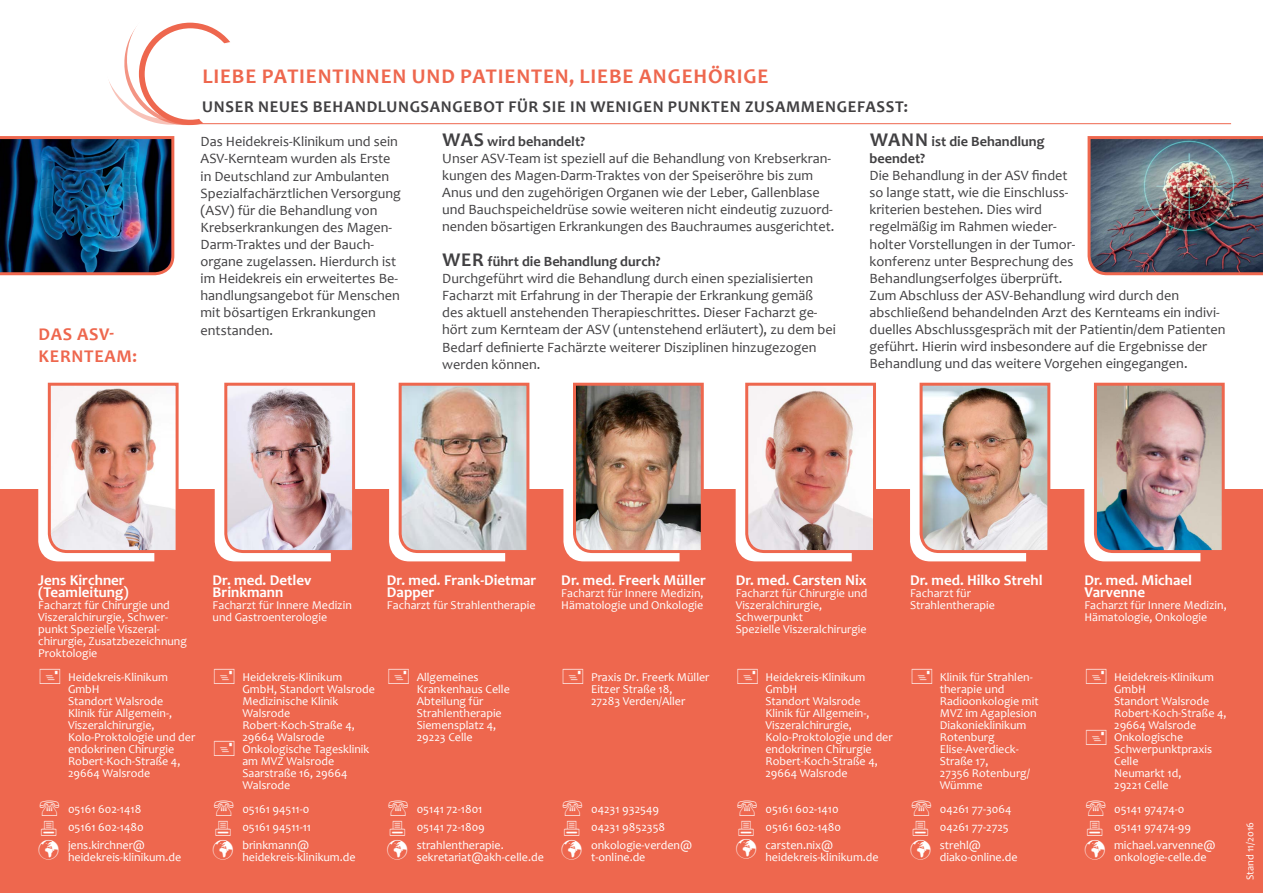
<style>
.page{position:relative;width:1263px;height:893px;background:#fff}
.page>*{position:absolute;margin:0;border:0;box-sizing:border-box;transform-origin:0 0}
.t1{font:700 21px "Candara";letter-spacing:.04em;color:#ee674e}
.t2{font:700 18px/21.6px "Candara";letter-spacing:.04em;color:#ee674e}
.t3{font:700 16.5px "Candara";letter-spacing:.04em;color:#414042}
.t4{font:700 15px/12px "Candara";color:#fff}
.t5{font:14.25px/17.1px "Candara";color:#414042}
.t6{font:700 14.25px/17.1px "Candara";color:#414042}
.t7{font:12px/12px "Candara";color:#fff}
.t8{font:10.5px "Candara";color:#fff}
.s1{font-weight:700;font-size:19.5px}
.s2{font-weight:700}
.s3{font-size:19.5px}
</style>
<div class="page">
<div style="left:0;top:489px;width:1263px;height:404px;background:#ee674e"></div>
<svg style="left:38px;top:382px;width:141px;height:180px"></svg>
<img style="left:1084px;top:382px;width:141px;height:180px">
<svg style="left:735px;top:382px;width:141px;height:180px"></svg>
<img style="left:910px;top:382px;width:141px;height:180px">
<img style="left:214px;top:382px;width:142px;height:180px">
<hr style="left:196px;top:123px;width:1035px;height:1px;background:#ee674e">
<svg style="left:0;top:22px;width:253px;height:254px"></svg>
<img style="left:1087px;top:136px;width:176px;height:140px">
<img style="left:389px;top:382px;width:141px;height:180px">
<img style="left:563px;top:382px;width:141px;height:180px">
<h2 class="t2" style="left:39px;top:324px;width:100px">Das ASV-<br>Kernteam:</h2>
<h1 class="t1" style="left:202px;top:63px;width:568px">Liebe Patientinnen und Patienten, Liebe Angehörige</h1>
<h3 class="t3" style="left:202px;top:96px;width:707px">unser neues Behandlungsangebot für Sie in wenigen Punkten zusammengefasst:</h3>
<p class="t5" style="left:201px;top:133px;width:202px">Das Heidekreis-Klinikum und sein<br>ASV-Kernteam wurden als Erste in Deutschland zur Ambulanten<br>Spezialfachärztlichen Versorgung (ASV) für die Behandlung von<br>Krebserkrankungen des Magen-<br>Darm-Traktes und der Bauch&shy;organe zugelassen. Hierdurch ist im Heidekreis ein erweitertes Be&shy;handlungsangebot für Menschen mit bösartigen Erkrankungen entstanden.</p>
<p class="t5" style="left:442px;top:133px;width:394px"><span class="s1">Was</span> <span class="s2">wird behandelt?<br></span>Unser ASV-Team ist speziell auf die Behandlung von Krebserkran&shy;kungen des Magen-Darm-Traktes von der Speiseröhre bis zum Anus und den zugehörigen Organen wie der Leber, Gallenblase und Bauchspeicheldrüse sowie weiteren nicht eindeutig zuzuord&shy;nenden bösartigen Erkrankungen des Bauchraumes ausgerichtet.</p>
<p class="t6" style="left:870px;top:133px;width:176px"><span class="s3">Wann</span> ist die Behandlung beendet?</p>
<p class="t5" style="left:870px;top:167px;width:357px">Die Behandlung in der ASV findet<br>so lange statt, wie die Einschluss-<br>kriterien bestehen. Dies wird<br>regelmäßig im Rahmen wieder-<br>holter Vorstellungen in der Tumor-<br>konferenz unter Besprechung des<br>Behandlungserfolges überprüft.<br>Zum Abschluss der ASV-Behandlung wird durch den abschließend behandelnden Arzt des Kernteams ein indivi&shy;duelles Abschlussgespräch mit der Patientin/dem Patienten geführt. Hierin wird insbesondere auf die Ergebnisse der Behandlung und das weitere Vorgehen eingegangen.</p>
<p class="t5" style="left:442px;top:253px;width:395px"><span class="s1">Wer</span> <span class="s2">führt die Behandlung durch?<br></span>Durchgeführt wird die Behandlung durch einen spezialisierten Facharzt mit Erfahrung in der Therapie der Erkrankung gemäß des aktuell anstehenden Therapieschrittes. Dieser Facharzt ge&shy;hört zum Kernteam der ASV (untenstehend erläutert), zu dem bei Bedarf definierte Fachärzte weiterer Disziplinen hinzugezogen werden können.</p>
<p class="t4" style="left:38px;top:574px;width:92px">Jens Kirchner (Teamleitung)</p>
<p class="t7" style="left:38px;top:599px;width:150px">Facharzt für Chirurgie und<br>Viszeralchirurgie, Schwer&shy;punkt Spezielle Viszeral&shy;chirurgie, Zusatzbezeichnung<br>Proktologie</p>
<p class="t7" style="left:68px;top:671px;width:129px">Heidekreis-Klinikum<br>GmbH<br>Standort Walsrode<br>Klinik für Allgemein-,<br>Viszeralchirurgie,<br>Kolo-Proktologie und der endokrinen Chirurgie<br>Robert-Koch-Straße 4,<br>29664 Walsrode</p>
<p class="t7" style="left:68px;top:800px;width:78px;line-height:18px">05161 602-1418<br>05161 602-1480 jens.kirchner@</p>
<p class="t7" style="left:68px;top:851px;width:115px">heidekreis-klinikum.de</p>
<p class="t4" style="left:213px;top:574px;width:100px">Dr. med. Detlev<br>Brinkmann</p>
<p class="t7" style="left:213px;top:599px;width:141px">Facharzt für Innere Medizin und Gastroenterologie</p>
<p class="t4" style="left:387px;top:574px;width:151px">Dr. med. Frank-Dietmar<br>Dapper</p>
<p class="t7" style="left:387px;top:599px;width:150px">Facharzt für Strahlentherapie</p>
<p class="t7" style="left:242px;top:671px;width:134px">Heidekreis-Klinikum<br>GmbH, Standort Walsrode<br>Medizinische Klinik<br>Walsrode<br>Robert-Koch-Straße 4,<br>29664 Walsrode<br>Onkologische Tagesklinik am MVZ Walsrode<br>Saarstraße 16, 29664<br>Walsrode</p>
<p class="t7" style="left:242px;top:800px;width:70px;line-height:18px">05161 94511-0<br>05161 94511-11 brinkmann@</p>
<p class="t7" style="left:242px;top:851px;width:115px">heidekreis-klinikum.de</p>
<p class="t7" style="left:417px;top:671px;width:95px">Allgemeines<br>Krankenhaus Celle<br>Abteilung für<br>Strahlentherapie<br>Siemensplatz 4,<br>29223 Celle</p>
<p class="t7" style="left:417px;top:800px;width:88px;line-height:18px">05141 72-1801<br>05141 72-1809 strahlentherapie.</p>
<p class="t7" style="left:417px;top:851px;width:129px">sekretariat@akh-celle.de</p>
<p class="t4" style="left:561px;top:574px;width:146px">Dr. med. Freerk Müller</p>
<p class="t7" style="left:561px;top:587px;width:144px">Facharzt für Innere Medizin,<br>Hämatologie und Onkologie</p>
<p class="t7" style="left:591px;top:671px;width:120px">Praxis Dr. Freerk Müller<br>Eitzer Straße 18,<br>27283 Verden/Aller</p>
<p class="t7" style="left:591px;top:800px;width:103px;line-height:18px">04231 932549<br>04231 9852358 onkologie-verden@</p>
<p class="t7" style="left:591px;top:851px;width:56px">t-online.de</p>
<p class="t4" style="left:736px;top:574px;width:132px">Dr. med. Carsten Nix</p>
<p class="t7" style="left:736px;top:587px;width:133px">Facharzt für Chirurgie und<br>Viszeralchirurgie,<br>Schwerpunkt<br>Spezielle Viszeralchirurgie</p>
<p class="t7" style="left:765px;top:671px;width:129px">Heidekreis-Klinikum<br>GmbH<br>Standort Walsrode<br>Klinik für Allgemein-,<br>Viszeralchirurgie,<br>Kolo-Proktologie und der endokrinen Chirurgie<br>Robert-Koch-Straße 4,<br>29664 Walsrode</p>
<p class="t7" style="left:765px;top:800px;width:77px;line-height:18px">05161 602-1410<br>05161 602-1480 carsten.nix@</p>
<p class="t7" style="left:765px;top:851px;width:115px">heidekreis-klinikum.de</p>
<p class="t4" style="left:910px;top:574px;width:134px">Dr. med. Hilko Strehl</p>
<p class="t7" style="left:910px;top:587px;width:87px">Facharzt für<br>Strahlentherapie</p>
<p class="t7" style="left:940px;top:671px;width:100px">Klinik für Strahlen&shy;therapie und<br>Radioonkologie mit<br>MVZ im Agaplesion<br>Diakonieklinikum<br>Rotenburg<br>Elise-Averdieck-<br>Straße 17,<br>27356 Rotenburg/<br>Wümme</p>
<p class="t7" style="left:940px;top:800px;width:73px;line-height:18px">04261 77-3064<br>04261 77-2725 strehl@</p>
<p class="t7" style="left:940px;top:851px;width:79px">diako-online.de</p>
<p class="t4" style="left:1084px;top:574px;width:109px">Dr. med. Michael<br>Varvenne</p>
<p class="t7" style="left:1084px;top:599px;width:144px">Facharzt für Innere Medizin,<br>Hämatologie, Onkologie</p>
<p class="t7" style="left:1114px;top:671px;width:114px">Heidekreis-Klinikum<br>GmbH<br>Standort Walsrode<br>Robert-Koch-Straße 4,<br>29664 Walsrode<br>Onkologische<br>Schwerpunktpraxis<br>Celle<br>Neumarkt 1d,<br>29221 Celle</p>
<p class="t7" style="left:1114px;top:800px;width:103px;line-height:18px">05141 97474-0<br>05141 97474-99 michael.varvenne@</p>
<p class="t7" style="left:1114px;top:851px;width:94px">onkologie-celle.de</p>
<p class="t8" style="left:1243px;top:880px;width:60px;rotate:-90deg">Stand 11/2016</p>
</div>
